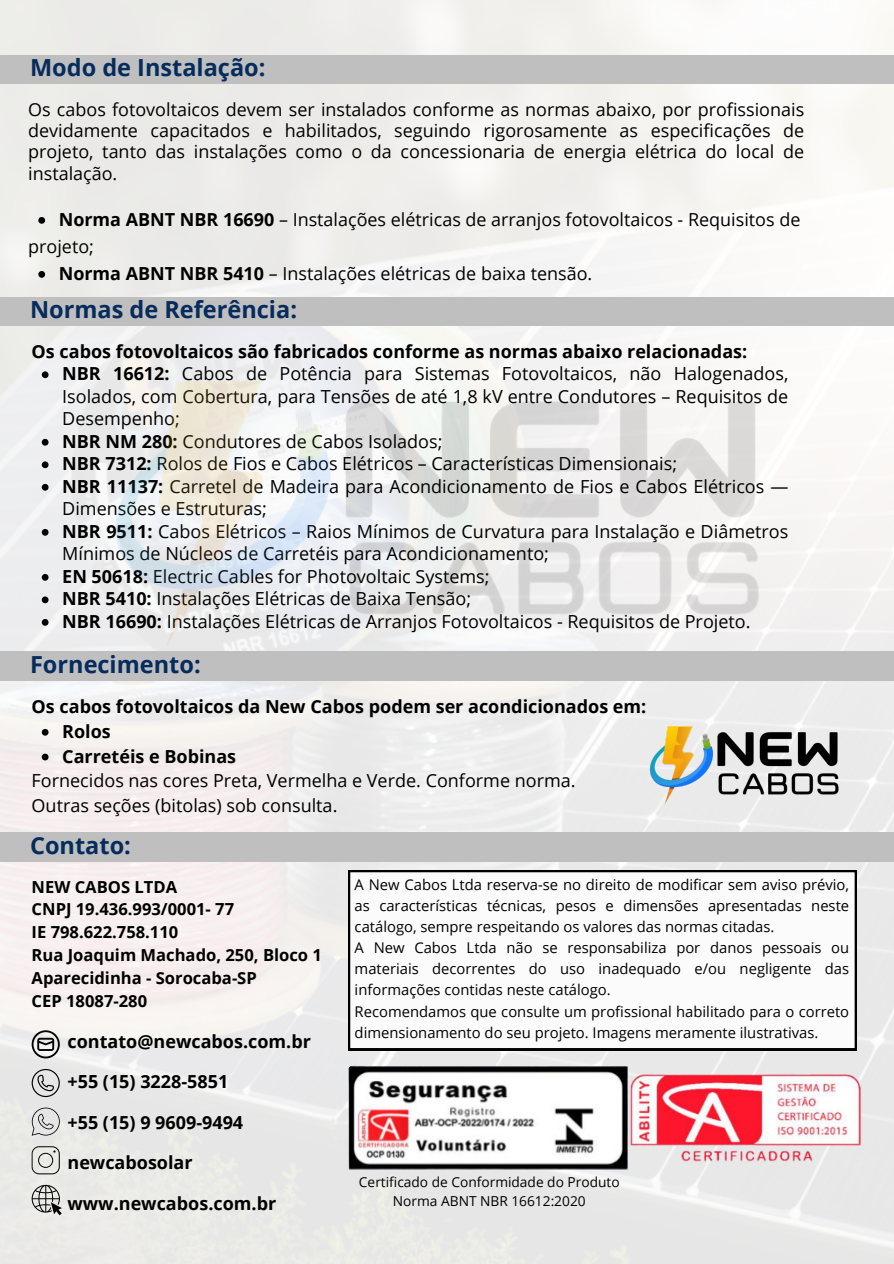
<style>
.page{position:relative;width:894px;height:1264px;background:#fff}
.page>*{position:absolute;margin:0;border:0;box-sizing:border-box;transform-origin:0 0}
.t1{font:700 23.55px "Open Sans";color:#062c5d}
.t2{font:18px/22.5px "Open Sans";color:#000}
.t3{font:700 18px "Open Sans";color:#000}
.t4{font:700 16.5px/22.8px "Open Sans";color:#000}
.t5{font:14.7px/21px "Open Sans";color:#000;text-align:justify}
.t6{font:13.65px "Open Sans";color:#000}
.s1{font-weight:700}
</style>
<div class="page">
<img style="left:0;top:0;width:893px;height:1263px">
<div style="left:0;top:55px;width:893px;height:28px;background:#bfbfbf"></div>
<div style="left:0;top:297px;width:893px;height:28px;background:#bfbfbf"></div>
<div style="left:0;top:652px;width:893px;height:28px;background:#bfbfbf"></div>
<div style="left:0;top:832px;width:893px;height:29px;background:#bfbfbf"></div>
<svg style="left:32px;top:1030px;width:28px;height:28px"></svg>
<svg style="left:32px;top:1068px;width:28px;height:29px"></svg>
<svg style="left:32px;top:1107px;width:28px;height:28px"></svg>
<svg style="left:32px;top:1146px;width:28px;height:28px"></svg>
<svg style="left:32px;top:1184px;width:30px;height:31px"></svg>
<svg style="left:348px;top:870px;width:508px;height:180px"></svg>
<img style="left:341px;top:1054px;width:297px;height:120px">
<img style="left:624px;top:1069px;width:238px;height:102px">
<svg style="left:42px;top:729px;width:6px;height:6px"></svg>
<svg style="left:42px;top:753px;width:6px;height:7px"></svg>
<img style="left:631px;top:700px;width:213px;height:128px">
<svg style="left:42px;top:371px;width:6px;height:7px"></svg>
<svg style="left:42px;top:439px;width:6px;height:6px"></svg>
<svg style="left:42px;top:461px;width:6px;height:7px"></svg>
<svg style="left:42px;top:484px;width:6px;height:6px"></svg>
<svg style="left:42px;top:529px;width:6px;height:6px"></svg>
<svg style="left:42px;top:574px;width:6px;height:6px"></svg>
<svg style="left:42px;top:596px;width:6px;height:7px"></svg>
<svg style="left:42px;top:619px;width:6px;height:6px"></svg>
<svg style="left:38px;top:217px;width:7px;height:7px"></svg>
<svg style="left:38px;top:271px;width:7px;height:7px"></svg>
<img style="left:51px;top:292px;width:732px;height:439px">
<h1 class="t1" style="left:30px;top:51px;width:237px">Modo de Instalação:</h1>
<p class="t2" style="left:28px;top:98px;width:777px;line-height:21.3px;text-align:justify">Os cabos fotovoltaicos devem ser instalados conforme as normas abaixo, por profissionais devidamente capacitados e habilitados, seguindo rigorosamente as especificações de projeto, tanto das instalações como o da concessionaria de energia elétrica do local de instalação.</p>
<p class="t2" style="left:59px;top:208px;width:743px"><span class="s1">Norma ABNT NBR 16690</span> – Instalações elétricas de arranjos fotovoltaicos - Requisitos de</p>
<h1 class="t2" style="left:28px;top:235px;width:67px">projeto;</h1>
<h2 class="t2" style="left:59px;top:262px;width:535px"><span class="s1">Norma ABNT NBR 5410</span> – Instalações elétricas de baixa tensão.</h2>
<p class="t1" style="left:30px;top:293px;width:268px">Normas de Referência:</p>
<p class="t3" style="left:32px;top:338px;width:717px">Os cabos fotovoltaicos são fabricados conforme as normas abaixo relacionadas:</p>
<p class="t2" style="left:62px;top:362px;width:727px;text-align:justify"><span class="s1">NBR 16612:</span> Cabos de Potência para Sistemas Fotovoltaicos, não Halogenados, Isolados, com Cobertura, para Tensões de até 1,8 kV entre Condutores – Requisitos de Desempenho;</p>
<p class="t2" style="left:62px;top:429px;width:381px"><span class="s1">NBR NM 280:</span> Condutores de Cabos Isolados;</p>
<p class="t2" style="left:62px;top:452px;width:616px"><span class="s1">NBR 7312:</span> Rolos de Fios e Cabos Elétricos – Características Dimensionais;</p>
<h1 class="t2" style="left:62px;top:474px;width:727px"><span class="s1">NBR 11137:</span> Carretel de Madeira para Acondicionamento de Fios e Cabos Elétricos —<br>Dimensões e Estruturas;</h1>
<h2 class="t2" style="left:62px;top:519px;width:727px"><span class="s1">NBR 9511:</span> Cabos Elétricos – Raios Mínimos de Curvatura para Instalação e Diâmetros<br>Mínimos de Núcleos de Carretéis para Acondicionamento;</h2>
<p class="t2" style="left:62px;top:564px;width:429px"><span class="s1">EN 50618:</span> Electric Cables for Photovoltaic Systems;</p>
<p class="t2" style="left:62px;top:587px;width:410px"><span class="s1">NBR 5410:</span> Instalações Elétricas de Baixa Tensão;</p>
<h3 class="t2" style="left:62px;top:609px;width:689px"><span class="s1">NBR 16690:</span> Instalações Elétricas de Arranjos Fotovoltaicos - Requisitos de Projeto.</h3>
<p class="t1" style="left:30px;top:648px;width:172px">Fornecimento:</p>
<p class="t3" style="left:32px;top:694px;width:616px">Os cabos fotovoltaicos da New Cabos podem ser acondicionados em:</p>
<p class="t3" style="left:62px;top:718px;width:50px">Rolos</p>
<p class="t3" style="left:62px;top:743px;width:175px">Carretéis e Bobinas</p>
<p class="t2" style="left:32px;top:768px;width:545px;line-height:24.8px">Fornecidos nas cores Preta, Vermelha e Verde. Conforme norma.<br>Outras seções (bitolas) sob consulta.</p>
<p class="t1" style="left:30px;top:829px;width:102px">Contato:</p>
<p class="t4" style="left:32px;top:874px;width:292px">NEW CABOS LTDA<br>CNPJ 19.436.993/0001- 77<br>IE 798.622.758.110<br>Rua Joaquim Machado, 250, Bloco 1<br>Aparecidinha - Sorocaba-SP<br>CEP 18087-280</p>
<p class="t3" style="left:67px;top:1028px;width:245px">contato@newcabos.com.br</p>
<p class="t3" style="left:67px;top:1068px;width:162px">+55 (15) 3228-5851</p>
<p class="t3" style="left:67px;top:1109px;width:177px">+55 (15) 9 9609-9494</p>
<p class="t3" style="left:67px;top:1149px;width:127px">newcabosolar</p>
<p class="t3" style="left:67px;top:1190px;width:210px">www.newcabos.com.br</p>
<p class="t5" style="left:354px;top:874px;width:496px">A New Cabos Ltda reserva-se no direito de modificar sem aviso prévio, as características técnicas, pesos e dimensões apresentadas neste catálogo, sempre respeitando os valores das normas citadas.</p>
<h2 class="t5" style="left:354px;top:937px;width:496px">A New Cabos Ltda não se responsabiliza por danos pessoais ou materiais decorrentes do uso inadequado e/ou negligente das informações contidas neste catálogo.</h2>
<p class="t5" style="left:354px;top:1000px;width:496px">Recomendamos que consulte um profissional habilitado para o correto dimensionamento do seu projeto. Imagens meramente ilustrativas.</p>
<p class="t6" style="left:359px;top:1172px;width:262px">Certificado de Conformidade do Produto</p>
<p class="t6" style="left:393px;top:1191px;width:194px">Norma ABNT NBR 16612:2020</p>
</div>
